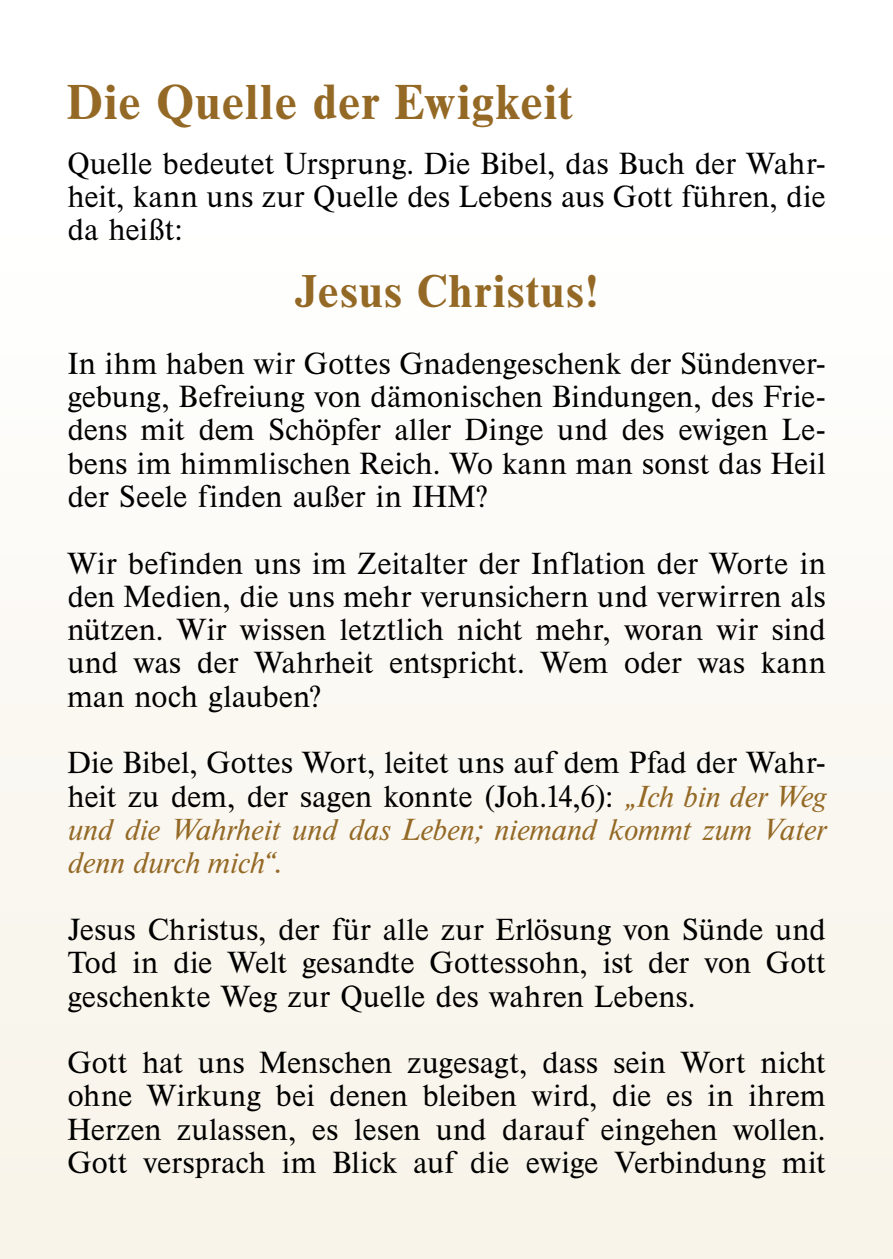
<style>
.page{position:relative;width:893px;height:1259px;background:#fcf9f5}
.page>*{position:absolute;margin:0;border:0;box-sizing:border-box;transform-origin:0 0}
.t1{font:48px "Tim Bol";letter-spacing:.04em;color:#946925}
.t2{font:45px "Tim Bol";letter-spacing:.045em;color:#946925}
.t3{font:30px/33.3px "Tnr Reg";letter-spacing:.045em;color:#000;text-align:justify}
.t4{font:30px/33.3px "Tim Ita";letter-spacing:.045em;color:#946925}
.s1{font-family:"Tim Ita";color:#946925}
</style>
<div class="page">
<h1 class="t1" style="left:68px;top:74px;width:506px">Die Quelle der Ewigkeit</h1>
<p class="t3" style="left:68px;top:146px;width:758px">Quelle bedeutet Ursprung. Die Bibel, das Buch der Wahr&shy;heit, kann uns zur Quelle des Lebens aus Gott führen, die da heißt:</p>
<h2 class="t2" style="left:296px;top:264px;width:303px">Jesus Christus!</h2>
<p class="t3" style="left:68px;top:346px;width:758px">In ihm haben wir Gottes Gnadengeschenk der Sündenver&shy;gebung, Befreiung von dämonischen Bindungen, des Frie&shy;dens mit dem Schöpfer aller Dinge und des ewigen Le&shy;bens im himmlischen Reich. Wo kann man sonst das Heil der Seele finden außer in IHM?</p>
<p class="t3" style="left:68px;top:546px;width:758px">Wir befinden uns im Zeitalter der Inflation der Worte in den Medien, die uns mehr verunsichern und verwirren als nützen. Wir wissen letztlich nicht mehr, woran wir sind und was der Wahrheit entspricht. Wem oder was kann man noch glauben?</p>
<p class="t3" style="left:68px;top:746px;width:758px">Die Bibel, Gottes Wort, leitet uns auf dem Pfad der Wahr&shy;heit zu dem, der sagen konnte (Joh.14,6): <span class="s1">„Ich bin der Weg</span></p>
<p class="t4" style="left:68px;top:812px;width:758px">und die Wahrheit und das Leben; niemand kommt zum Vater denn durch mich“.</p>
<p class="t3" style="left:68px;top:912px;width:758px">Jesus Christus, der für alle zur Erlösung von Sünde und Tod in die Welt gesandte Gottessohn, ist der von Gott geschenkte Weg zur Quelle des wahren Lebens.</p>
<p class="t3" style="left:68px;top:1045px;width:759px">Gott hat uns Menschen zugesagt, dass sein Wort nicht ohne Wirkung bei denen bleiben wird, die es in ihrem Herzen zulassen, es lesen und darauf eingehen wollen.<br>Gott versprach im Blick auf die ewige Verbindung mit</p>
</div>
